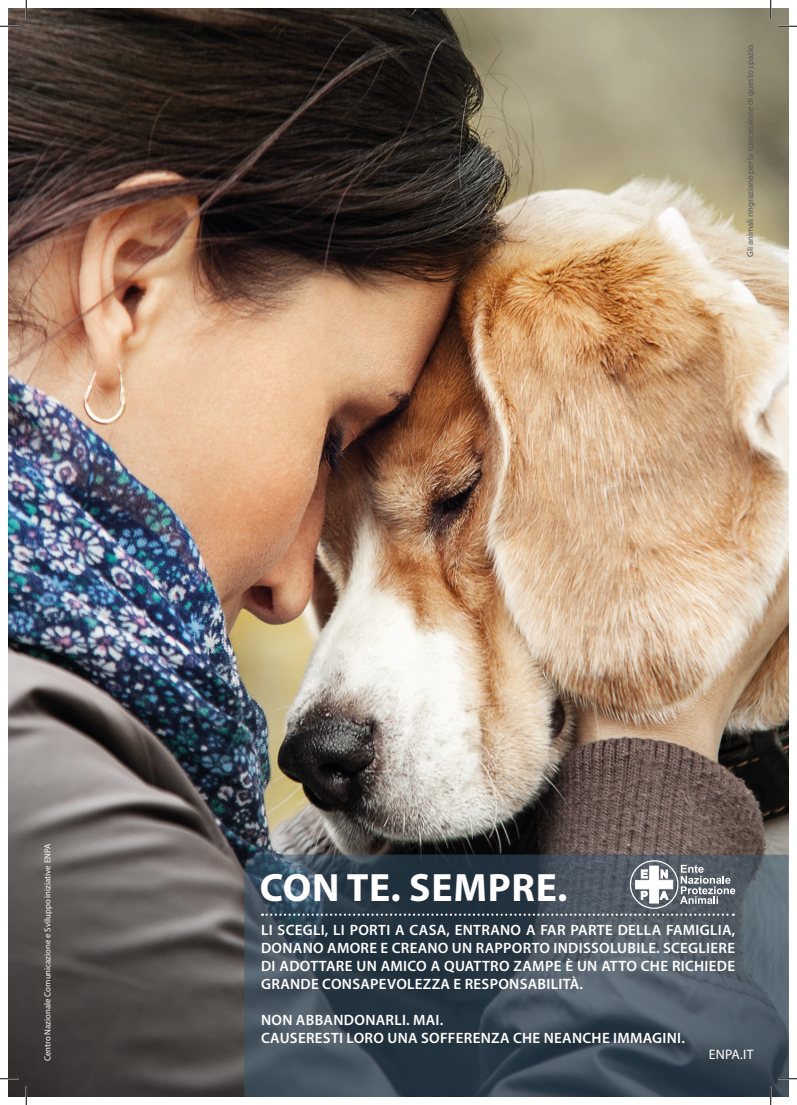
<style>
.page{position:relative;width:797px;height:1105px;background:#fff}
.page>*{position:absolute;margin:0;border:0;box-sizing:border-box;transform-origin:0 0}
.t1{font:700 39.75px "Myriad Pro";letter-spacing:.02em;color:#fff}
.t2{font:600 15px/18px "Myriad Pro";letter-spacing:.02em;color:#fff;text-align:justify}
.t3{font:13.75px "Myriad Pro";letter-spacing:.02em;color:#fff}
.t4{font:8.75px "Myriad Pro";color:#555554}
.t5{font:8.75px "Myriad Pro";color:#fff}
</style>
<div class="page">
<img style="left:9px;top:9px;width:779px;height:1087px">
<svg style="left:244px;top:854px;width:544px;height:242px;background:#3b4a55"></svg>
<div style="left:630px;top:860px;width:48px;height:49px;border:1px solid #fff;border-radius:50%"></div>
<svg style="left:635px;top:865px;width:38px;height:38px"></svg>
<svg style="left:680px;top:865px;width:55px;height:39px;background:#7d848a"></svg>
<svg style="left:262px;top:913px;width:471px;height:3px"></svg>
<svg style="left:0;top:25px;width:19px;height:2px"></svg>
<svg style="left:778px;top:25px;width:19px;height:2px"></svg>
<svg style="left:0;top:1078px;width:19px;height:1px"></svg>
<svg style="left:778px;top:1078px;width:19px;height:1px"></svg>
<svg style="left:25px;top:0;width:2px;height:19px"></svg>
<svg style="left:25px;top:1086px;width:2px;height:19px"></svg>
<svg style="left:770px;top:0;width:1px;height:19px"></svg>
<svg style="left:770px;top:1086px;width:1px;height:19px"></svg>
<p class="t4" style="left:744px;top:257px;width:215px;rotate:-90deg">Gli animali ringraziano per la concessione di questo spazio.</p>
<p class="t5" style="left:42px;top:1061px;width:218px;rotate:-90deg">Centro Nazionale Comunicazione e Sviluppo iniziative ENPA</p>
<h1 class="t1" style="left:260px;top:862px;width:309px">CON TE. SEMPRE.</h1>
<p class="t2" style="left:261px;top:920px;width:475px">LI SCEGLI, LI PORTI A CASA, ENTRANO A FAR PARTE DELLA FAMIGLIA, DONANO AMORE E CREANO UN RAPPORTO INDISSOLUBILE. SCEGLIERE DI ADOTTARE UN AMICO A QUATTRO ZAMPE È UN ATTO CHE RICHIEDE GRANDE CONSAPEVOLEZZA E RESPONSABILITÀ.</p>
<p class="t2" style="left:261px;top:1010px;width:425px">NON ABBANDONARLI. MAI.<br>CAUSERESTI LORO UNA SOFFERENZA CHE NEANCHE IMMAGINI.</p>
<p class="t3" style="left:708px;top:1046px;width:46px">ENPA.IT</p>
</div>
